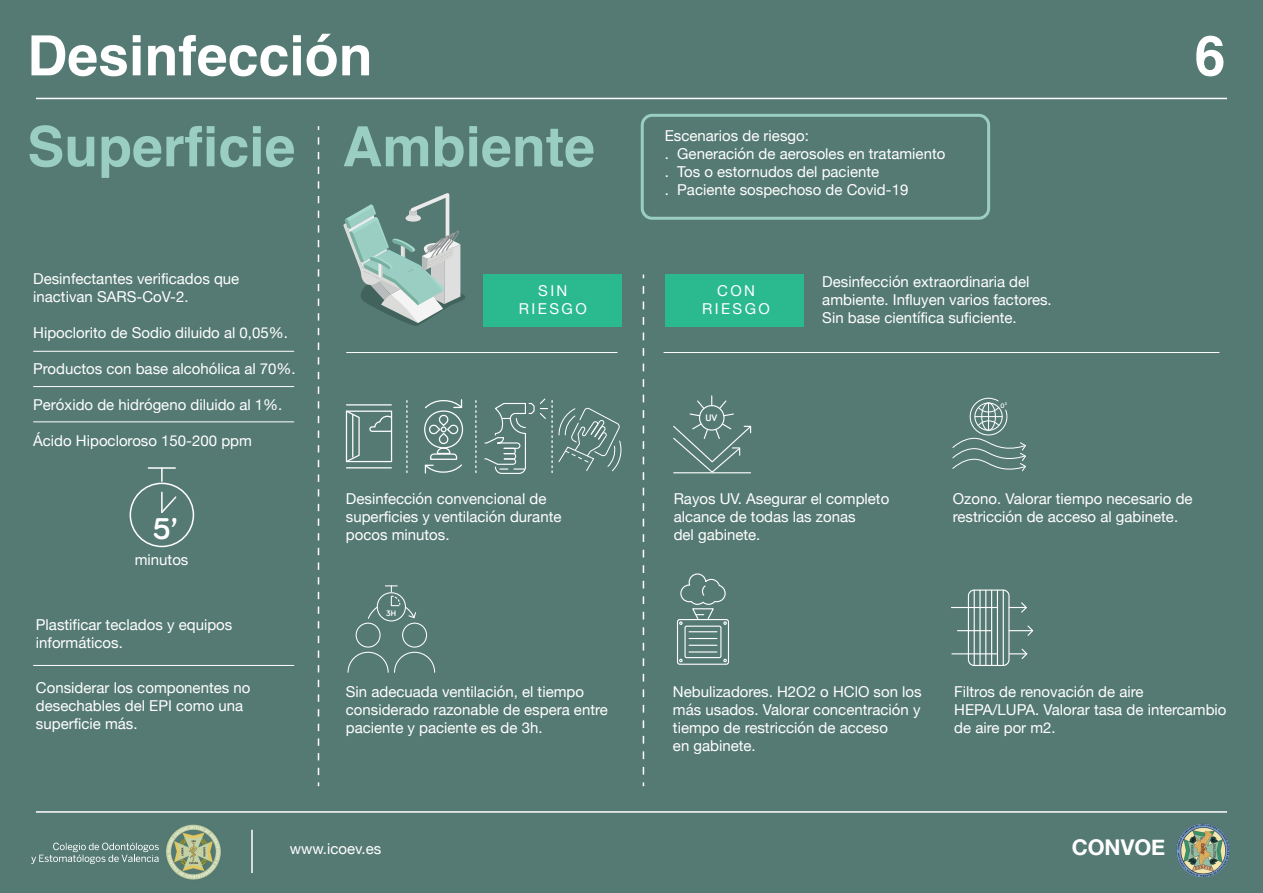
<style>
.page{position:relative;width:1263px;height:893px;background:#557a73}
.page>*{position:absolute;margin:0;border:0;box-sizing:border-box;transform-origin:0 0}
.t1{font:700 55.5px "Helvetica";color:#9acec2}
.t2{font:700 55.5px "Helvetica";color:#fff}
.t3{font:700 30.9px "Bariol";color:#fff}
.t4{font:700 21.75px "Helvetica Neue";color:#fff}
.t5{font:15px/18px "Helvetica Neue";color:#fff}
.t6{font:15px/18px "Helvetica Neue";letter-spacing:.16em;color:#fff;text-align:center}
.t7{font:700 9.75px "Bariol";color:#fff}
.t8{font:700 8.25px "Bariol";color:#fff}
.t9{font:700 6.75px "Bariol";color:#fff}
</style>
<div class="page">
<hr style="left:36px;top:98px;width:1191px;height:1px;background:#fff">
<svg style="left:643px;top:286px;width:1px;height:500px"></svg>
<svg style="left:318px;top:137px;width:1px;height:649px"></svg>
<hr style="left:36px;top:811px;width:1191px;height:2px;background:#fff">
<hr style="left:346px;top:352px;width:271px;height:1px;background:#fff">
<hr style="left:33px;top:386px;width:261px;height:1px;background:#fff">
<hr style="left:33px;top:351px;width:261px;height:1px;background:#fff">
<hr style="left:33px;top:421px;width:261px;height:1px;background:#fff">
<hr style="left:33px;top:665px;width:261px;height:1px;background:#fff">
<hr style="left:663px;top:352px;width:556px;height:1px;background:#fff">
<svg style="left:673px;top:396px;width:79px;height:78px"></svg>
<svg style="left:952px;top:397px;width:74px;height:75px"></svg>
<div style="left:677px;top:619px;width:52px;height:46px;border:1px solid #fff;border-radius:2px"></div>
<div style="left:684px;top:626px;width:37px;height:32px;border:1px solid #fff;border-radius:2px"></div>
<svg style="left:689px;top:631px;width:28px;height:1px"></svg>
<svg style="left:689px;top:638px;width:28px;height:1px"></svg>
<svg style="left:689px;top:645px;width:28px;height:1px"></svg>
<hr style="left:689px;top:651px;width:28px;height:2px;background:#fff">
<svg style="left:723px;top:659px;width:4px;height:3px"></svg>
<svg style="left:679px;top:659px;width:4px;height:3px"></svg>
<svg style="left:679px;top:573px;width:48px;height:52px"></svg>
<hr style="left:974px;top:590px;width:1px;height:75px;background:#fff">
<hr style="left:979px;top:590px;width:1px;height:75px;background:#fff">
<div style="left:968px;top:589px;width:41px;height:77px;border:1px solid #fff;border-radius:6px"></div>
<hr style="left:985px;top:590px;width:1px;height:75px;background:#fff">
<hr style="left:991px;top:590px;width:1px;height:75px;background:#fff">
<hr style="left:997px;top:590px;width:1px;height:75px;background:#fff">
<hr style="left:1003px;top:590px;width:1px;height:75px;background:#fff">
<hr style="left:957px;top:630px;width:35px;height:1px;background:#fff">
<svg style="left:1009px;top:624px;width:25px;height:13px"></svg>
<hr style="left:952px;top:653px;width:45px;height:1px;background:#fff">
<svg style="left:1009px;top:648px;width:19px;height:12px"></svg>
<hr style="left:951px;top:607px;width:46px;height:1px;background:#fff">
<svg style="left:1009px;top:601px;width:18px;height:13px"></svg>
<div style="left:356px;top:623px;width:25px;height:25px;border:1px solid #fff;border-radius:50%"></div>
<div style="left:402px;top:623px;width:25px;height:25px;border:1px solid #fff;border-radius:50%"></div>
<svg style="left:347px;top:651px;width:89px;height:22px"></svg>
<svg style="left:368px;top:606px;width:11px;height:13px"></svg>
<div style="left:377px;top:592px;width:29px;height:29px;border:1px solid #fff;border-radius:50%"></div>
<svg style="left:385px;top:585px;width:31px;height:34px"></svg>
<div style="left:666px;top:274px;width:138px;height:52px;background:#2bba90"></div>
<div style="left:484px;top:274px;width:138px;height:52px;background:#2bba90"></div>
<div style="left:346px;top:411px;width:46px;height:51px;border:1px solid #fff"></div>
<svg style="left:345px;top:410px;width:15px;height:53px"></svg>
<hr style="left:352px;top:415px;width:1px;height:42px;background:#fff">
<hr style="left:346px;top:467px;width:45px;height:1px;background:#fff">
<hr style="left:346px;top:404px;width:45px;height:1px;background:#fff">
<svg style="left:369px;top:415px;width:24px;height:18px"></svg>
<svg style="left:424px;top:399px;width:39px;height:75px"></svg>
<svg style="left:406px;top:401px;width:1px;height:72px"></svg>
<svg style="left:475px;top:401px;width:1px;height:72px"></svg>
<svg style="left:484px;top:398px;width:138px;height:76px"></svg>
<svg style="left:343px;top:193px;width:122px;height:133px"></svg>
<div style="left:130px;top:483px;width:64px;height:64px;border:2px solid #fff;border-radius:50%"></div>
<svg style="left:161px;top:469px;width:2px;height:12px"></svg>
<hr style="left:148px;top:467px;width:27px;height:2px;background:#fff">
<hr style="left:161px;top:492px;width:2px;height:20px;background:#fff">
<svg style="left:161px;top:495px;width:16px;height:18px"></svg>
<div style="left:641px;top:114px;width:349px;height:106px;border:3px solid #9acec2;border-radius:10px"></div>
<svg style="left:31px;top:842px;width:128px;height:22px"></svg>
<img style="left:166px;top:824px;width:55px;height:56px">
<img style="left:1176px;top:823px;width:54px;height:54px;border-radius:27px">
<hr style="left:251px;top:830px;width:2px;height:43px;background:#fff">
<h1 class="t2" style="left:27px;top:11px;width:347px">Desinfección</h1>
<h1 class="t1" style="left:27px;top:102px;width:569px">Superficie Ambiente</h1>
<p class="t5" style="left:665px;top:127px;width:282px">Escenarios de riesgo:<br>. Generación de aerosoles en tratamiento . Tos o estornudos del paciente<br>. Paciente sospechoso de Covid-19</p>
<p class="t5" style="left:33px;top:270px;width:208px">Desinfectantes verificados que inactivan SARS-CoV-2.</p>
<p class="t5" style="left:33px;top:324px;width:256px">Hipoclorito de Sodio diluido al 0,05%.</p>
<p class="t5" style="left:33px;top:360px;width:264px">Productos con base alcohólica al 70%.</p>
<p class="t5" style="left:33px;top:396px;width:251px">Peróxido de hidrógeno diluido al 1%.</p>
<p class="t5" style="left:33px;top:432px;width:220px">Ácido Hipocloroso 150-200 ppm</p>
<p class="t6" style="left:519px;top:282px;width:69px">SIN<br>RIESGO</p>
<p class="t6" style="left:702px;top:282px;width:69px">CON<br>RIESGO</p>
<p class="t7" style="left:705px;top:411px;width:13px">UV</p>
<p class="t5" style="left:822px;top:273px;width:231px">Desinfección extraordinaria del ambiente. Influyen varios factores.<br>Sin base científica suficiente.</p>
<p class="t9" style="left:1001px;top:401px;width:8px">0<sup>3</sup></p>
<h1 class="t2" style="left:1194px;top:11px;width:32px">6</h1>
<h2 class="t3" style="left:153px;top:507px;width:26px">5’</h2>
<p class="t5" style="left:135px;top:551px;width:55px">minutos</p>
<p class="t5" style="left:36px;top:617px;width:198px">Plastificar teclados y equipos informáticos.</p>
<p class="t5" style="left:36px;top:679px;width:216px">Considerar los componentes no desechables del EPI como una superficie más.</p>
<p class="t5" style="left:346px;top:491px;width:217px">Desinfección convencional de superficies y ventilación durante pocos minutos.</p>
<p class="t8" style="left:386px;top:607px;width:11px">3H</p>
<p class="t5" style="left:346px;top:683px;width:263px">Sin adecuada ventilación, el tiempo considerado razonable de espera entre paciente y paciente es de 3h.</p>
<p class="t5" style="left:674px;top:491px;width:217px">Rayos UV. Asegurar el completo alcance de todas las zonas<br>del gabinete.</p>
<p class="t5" style="left:953px;top:491px;width:241px">Ozono. Valorar tiempo necesario de restricción de acceso al gabinete.</p>
<p class="t5" style="left:673px;top:684px;width:250px">Nebulizadores. H2O2 o HClO son los más usados. Valorar concentración y tiempo de restricción de acceso<br>en gabinete.</p>
<p class="t5" style="left:954px;top:683px;width:274px">Filtros de renovación de aire<br>HEPA/LUPA. Valorar tasa de intercambio de aire por m2.</p>
<p class="t5" style="left:290px;top:841px;width:93px">www.icoev.es</p>
<h3 class="t4" style="left:1072px;top:831px;width:95px">CONVOE</h3>
</div>
